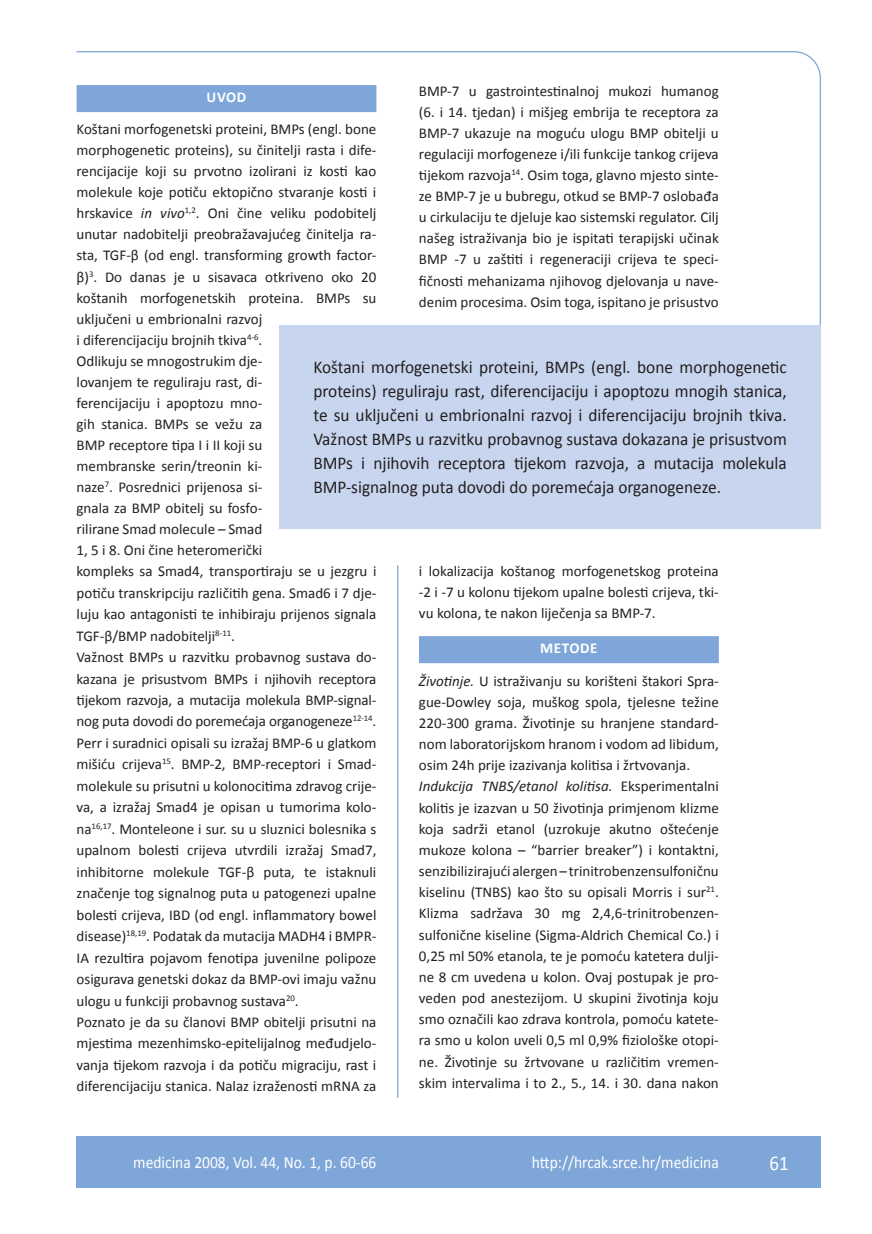
<style>
.page{position:relative;width:872px;height:1234px;background:#fff}
.page>*{position:absolute;margin:0;border:0;box-sizing:border-box;transform-origin:0 0}
.t1{font:21px "Calibri";color:#fff;scale:.9 1}
.t2{font:18px/24px "Calibri";color:#231f20;text-align:justify;scale:.96 1}
.t3{font:17.25px "Calibri";color:#fff;scale:.9 1}
.t4{font:15px/21.3px "Calibri";color:#231f20}
.t5{font:700 15px "Calibri";color:#fff}
.s1{font-style:italic}
.s2{font-weight:700;color:#fff}
</style>
<div class="page">
<svg style="left:76px;top:51px;width:745px;height:274px"></svg>
<div style="left:77px;top:85px;width:299px;height:27px;background:#7ea6d8"></div>
<div style="left:279px;top:325px;width:542px;height:204px;background:#c7d5ee"></div>
<hr style="left:397px;top:565px;width:1px;height:532px;background:#7ea6d8">
<div style="left:77px;top:1135px;width:744px;height:51px;background:#7ea6d8"></div>
<div style="left:419px;top:636px;width:300px;height:27px;background:#7ea6d8"></div>
<p class="t4" style="left:419px;top:80px;width:301px;text-align:justify">BMP-7 u gastrointestinalnoj mukozi humanog (6. i 14. tjedan) i mišjeg embrija te receptora za BMP-7 ukazuje na moguću ulogu BMP obitelji u regulaciji morfogeneze i/ili funkcije tankog crijeva tije- kom razvoja<sup>14</sup>. Osim toga, glavno mjesto sinte&shy;ze BMP-7 je u bubregu, otkud se BMP-7 oslobađa u cirkulaciju te djeluje kao sistemski regulator. Cilj našeg istraživanja bio je ispitati terapijski učinak BMP -7 u zaštiti i regeneraciji crijeva te speci&shy;fičnosti mehanizama njihovog djelovanja u nave&shy;denim procesima. Osim toga, ispitano je prisustvo</p>
<p class="t5" style="left:207px;top:88px;width:41px">UVOD</p>
<p class="t4" style="left:77px;top:118px;width:301px">Koštani morfogenetski proteini, BMPs (engl. bone morphogenetic proteins), su činitelji rasta i dife&shy;rencijacije koji su prvotno izolirani iz kosti kao molekule koje potiču ektopično stvaranje kosti i hrskavice <span class="s1">in vivo</span><sup>1,2</sup>. Oni čine veliku podobitelj unutar nadobitelji preobražavajućeg činitelja ra&shy;sta, TGF-β (od engl. transforming growth factor&shy;β)<sup>3</sup>. Do danas je u sisavaca otkriveno oko 20 koštanih morfogenetskih proteina. BMPs su uključeni u embrionalni razvoj<br>i diferencijaciju brojnih tkiva<sup>4-6</sup>.<br>Odlikuju se mno-gostrukim dje-<br>lovanjem te reguliraju rast, di-<br>ferencijaciju i apoptozu mno-<br>gih stanica. BMPs se vežu za<br>BMP receptore tipa I i II koji su<br>membranske serin/treonin ki-<br>naze<sup>7</sup>. Posrednici prijenosa si-<br>gnala za BMP obitelj su fosfo-<br>rilirane Smad molecule – Smad<br>1, 5 i 8. Oni čine heteromerički<br>kompleks sa Smad4, transportiraju se u jezgru i potiču transkripciju različitih gena. Smad6 i 7 dje&shy;luju kao antagonisti te inhibiraju prijenos signala TGF-β/BMP nadobitelji<sup>8-11</sup>.<br>Važnost BMPs u razvitku probavnog sustava do&shy;kazana je prisustvom BMPs i njihovih receptora tijekom razvoja, a mutacija molekula BMP-signal&shy;nog puta dovodi do poremećaja organogeneze<sup>12-14</sup>.<br>Perr i suradnici opisali su izražaj BMP-6 u glatkom mišiću crijeva<sup>15</sup>. BMP-2, BMP-receptori i Smad&shy;molekule su prisutni u kolonocitima zdravog crije&shy;va, a izražaj Smad4 je opisan u tumorima kolo&shy;na<sup>16,17</sup>. Monteleone i sur. su u sluznici bolesnika s upalnom bolesti crijeva utvrdili izražaj Smad7, inhibitorne molekule TGF-β puta, te istaknuli značenje tog signalnog puta u patogenezi upalne bolesti crijeva, IBD (od engl. inflammatory bowel disease)<sup>18,19</sup>. Podatak da mutacija MADH4 i BMPR-IA rezultira pojavom fenotipa juvenilne polipoze osigurava genetski dokaz da BMP-ovi imaju važnu ulogu u funkciji probavnog sustava<sup>20</sup>.<br>Poznato je da su članovi BMP obitelji prisutni na mjestima mezenhimsko-epitelijalnog međudjelo&shy;va- nja tijekom razvoja i da potiču migraciju, rast i diferencijaciju stanica. Nalaz izraženosti mRNA za</p>
<p class="t2" style="left:313px;top:354px;width:495px">Koštani morfogenetski proteini, BMPs (engl. bone morphogenetic proteins) reguliraju rast, diferencijaciju i apoptozu mnogih stanica, te su uključeni u embrionalni razvoj i diferencijaciju brojnih tkiva.<br>Važnost BMPs u razvitku probavnog sustava dokazana je prisustvom BMPs i njihovih receptora tijekom razvoja, a mutacija molekula BMP-signalnog puta dovodi do poremećaja organogeneze.</p>
<p class="t4" style="left:419px;top:559px;width:301px;text-align:justify">i lokalizacija koštanog morfogenetskog proteina -2 i -7 u kolonu tijekom upalne bolesti crijeva, tki&shy;vu kolona, te nakon liječenja sa BMP-7.</p>
<p class="t4" style="left:419px;top:631px;width:301px;line-height:32.1px;text-align:center"><span class="s2">METODE<br></span><span class="s1">Životinje.</span> U istraživanju su korišteni štakori Spra-</p>
<p class="t4" style="left:419px;top:690px;width:301px">gue-Dowley soja, muškog spola, tjelesne težine 220-300 grama. Životinje su hranjene standard&shy;nom laboratorijskom hranom i vodom ad libidum, osim 24h prije izazivanja kolitisa i žrtvovanja.<br><span class="s1">Indukcija TNBS/etanol kolitisa.</span> Eksperimentalni kolitis je izazvan u 50 životinja primjenom klizme koja sadrži etanol (uzrokuje akutno oštećenje mukoze kolona – “barrier breaker”) i kontaktni, senzibilizirajući alergen – trinitrobenzensulfoničnu kiselinu (TNBS) kao što su opisali Morris i sur<sup>21</sup>.<br>Klizma sadržava 30 mg 2,4,6-trinitro-benzen&shy;sulfonične kiseline (Sigma-Aldrich Chemical Co.) i 0,25 ml 50% etanola, te je pomoću katetera dulji&shy;ne 8 cm uvedena u kolon. Ovaj postupak je pro&shy;veden pod anestezijom. U skupini životinja koju smo označili kao zdrava kontrola, pomoću katete&shy;ra smo u kolon uveli 0,5 ml 0,9% fiziološke otopi&shy;ne. Životinje su žrtvovane u različitim vremen&shy;skim intervalima i to 2., 5., 14. i 30. dana nakon</p>
<p class="t3" style="left:133px;top:1151px;width:272px">medicina 2008, Vol. 44, No. 1, p. 60-66</p>
<p class="t3" style="left:532px;top:1151px;width:209px">http://hrcak.srce.hr/medicina</p>
<h1 class="t1" style="left:769px;top:1149px;width:23px">61</h1>
</div>
